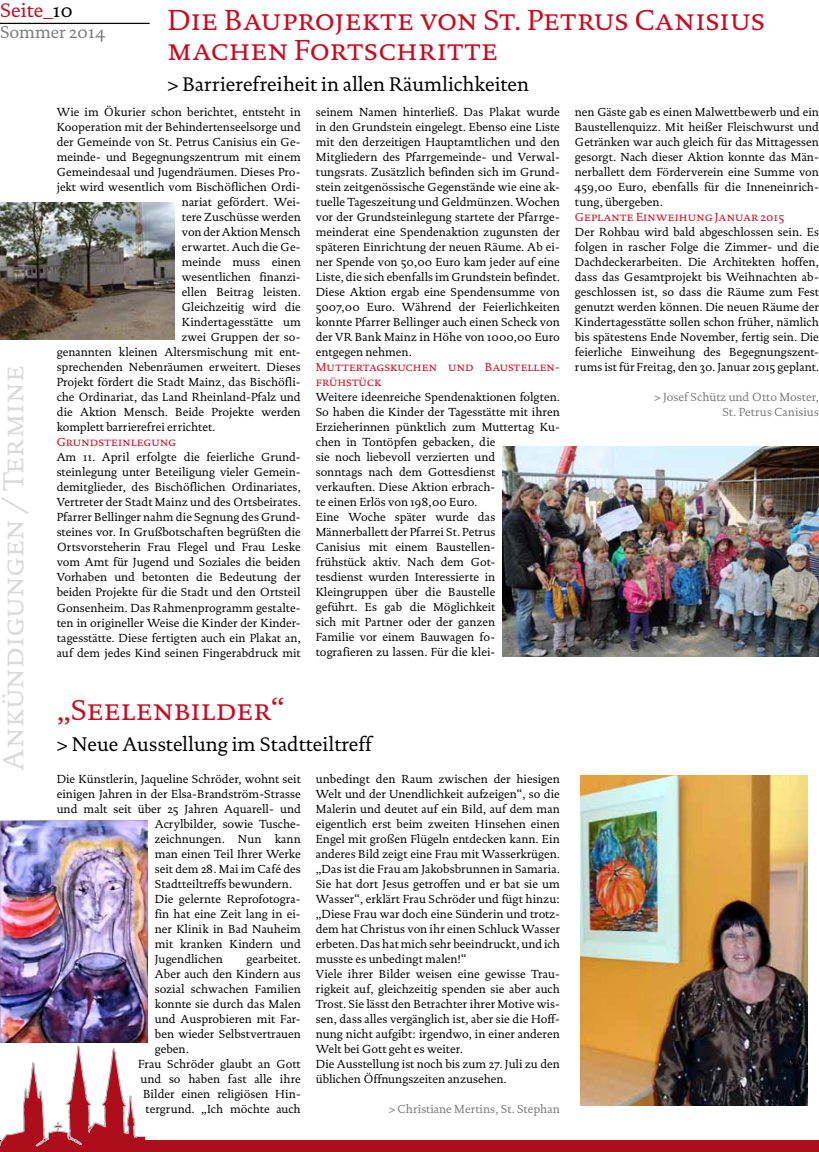
<style>
.page{position:relative;width:819px;height:1152px;background:#fff}
.page>*{position:absolute;margin:0;border:0;box-sizing:border-box;transform-origin:0 0}
.t1{font:29.38px/30px "DTL Documenta T Caps";letter-spacing:.005em;color:#cd071e}
.t2{font:29.38px "DTL Documenta T Caps";color:#d9dadb}
.t3{font:20px "DTL Documenta ST";color:#000}
.t4{font:20px "DTL Documenta ST";letter-spacing:.005em;color:#cd071e}
.t5{font:17.5px "DTL Documenta ST";color:#797a7c}
.t6{font:11.88px/15px "DTL Documenta ST";color:#000;text-align:justify}
.t7{font:11.88px/15px "DTL Documenta T Caps";letter-spacing:.005em;color:#cd071e}
.t8{font:11.88px/15px "DTL Documenta ST";color:#797a7c;text-align:right}
.s1{color:#000}
</style>
<div class="page">
<div style="left:0;top:1140px;width:819px;height:12px;background:#ae0e1b"></div>
<img style="left:0;top:202px;width:175px;height:137px">
<img style="left:581px;top:776px;width:226px;height:329px">
<img style="left:0;top:820px;width:148px;height:222px">
<img style="left:502px;top:446px;width:317px;height:211px">
<hr style="left:0;top:23px;width:150px;height:1px;background:#000">
<svg style="left:0;top:1046px;width:145px;height:100px"></svg>
<div style="left:138px;top:1137px;width:7px;height:9px;background:#ae0e1b"></div>
<h2 class="t4" style="left:0;top:-1px;width:74px">Seite_<span class="s1">10</span></h2>
<h3 class="t5" style="left:0;top:22px;width:107px">Sommer 2014</h3>
<h1 class="t1" style="left:167px;top:5px;width:599px">Die Bauprojekte von St. Petrus Canisius machen Fortschritte</h1>
<h2 class="t3" style="left:167px;top:72px;width:363px">&gt; Barrierefreiheit in allen Räumlichkeiten</h2>
<p class="t6" style="left:57px;top:105px;width:245px">Wie im Ökurier schon berichtet, entsteht in</p>
<p class="t6" style="left:57px;top:120px;width:245px">Kooperation mit der Behindertenseelsorge und</p>
<p class="t6" style="left:57px;top:135px;width:245px">der Gemeinde von St. Petrus Canisius ein Ge-</p>
<p class="t6" style="left:57px;top:150px;width:245px">meinde- und Begegnungszentrum mit einem</p>
<p class="t6" style="left:57px;top:165px;width:245px">Gemeindesaal und Jugendräumen. Dieses Pro-</p>
<p class="t6" style="left:57px;top:180px;width:245px">jekt wird wesentlich vom Bischöflichen Ordi-</p>
<p class="t6" style="left:182px;top:195px;width:120px">nariat gefördert. Wei-</p>
<p class="t6" style="left:182px;top:210px;width:120px">tere Zuschüsse werden</p>
<p class="t6" style="left:182px;top:225px;width:120px">von der Aktion Mensch</p>
<p class="t6" style="left:182px;top:240px;width:120px">erwartet. Auch die Ge-</p>
<p class="t6" style="left:182px;top:255px;width:120px">meinde muss einen</p>
<p class="t6" style="left:182px;top:270px;width:120px">wesentlichen finanzi-</p>
<p class="t6" style="left:182px;top:285px;width:120px">ellen Beitrag leisten.</p>
<p class="t6" style="left:182px;top:300px;width:120px">Gleichzeitig wird die</p>
<p class="t6" style="left:182px;top:315px;width:120px">Kindertagesstätte um</p>
<p class="t6" style="left:182px;top:330px;width:120px">zwei Gruppen der so-</p>
<p class="t6" style="left:57px;top:345px;width:245px">genannten kleinen Altersmischung mit ent-</p>
<p class="t6" style="left:57px;top:360px;width:245px">sprechenden Nebenräumen erweitert. Dieses</p>
<p class="t6" style="left:57px;top:375px;width:245px">Projekt fördert die Stadt Mainz, das Bischöfli-</p>
<p class="t6" style="left:57px;top:390px;width:245px">che Ordinariat, das Land Rheinland-Pfalz und</p>
<p class="t6" style="left:57px;top:405px;width:245px">die Aktion Mensch. Beide Projekte werden</p>
<p class="t6" style="left:57px;top:420px;width:160px">komplett barrierefrei errichtet.</p>
<p class="t7" style="left:57px;top:435px;width:121px">Grundsteinlegung</p>
<p class="t6" style="left:57px;top:450px;width:245px">Am 11. April erfolgte die feierliche Grund&shy;steinlegung unter Beteiligung vieler Gemein&shy;demitglieder, des Bischöflichen Ordinariates, Vertreter der Stadt Mainz und des Ortsbeirates.<br>Pfarrer Bellinger nahm die Segnung des Grund&shy;steines vor. In Grußbotschaften begrüßten die Ortsvorsteherin Frau Flegel und Frau Leske vom Amt für Jugend und Soziales die beiden Vorhaben und betonten die Bedeutung der beiden Projekte für die Stadt und den Ortsteil Gonsenheim. Das Rahmenprogramm gestalte&shy;ten in origineller Weise die Kinder der Kinder&shy;tagesstätte. Diese fertigten auch ein Plakat an, auf dem jedes Kind seinen Fingerabdruck mit</p>
<p class="t6" style="left:316px;top:105px;width:245px">seinem Namen hinterließ. Das Plakat wurde in den Grundstein eingelegt. Ebenso eine Liste mit den derzeitigen Hauptamtlichen und den Mitgliedern des Pfarrgemeinde- und Verwal&shy;tungsrats. Zusätzlich befinden sich im Grund&shy;stein zeitgenössische Gegenstände wie eine ak&shy;tuelle Tageszeitung und Geldmünzen. Wochen vor der Grundsteinlegung startete der Pfarrge&shy;meinderat eine Spendenaktion zugunsten der späteren Einrichtung der neuen Räume. Ab ei&shy;ner Spende von 50,00 Euro kam jeder auf eine Liste, die sich ebenfalls im Grundstein befindet.<br>Diese Aktion ergab eine Spendensumme von 5007,00 Euro. Während der Feierlichkeiten konnte Pfarrer Bellinger auch einen Scheck von der VR Bank Mainz in Höhe von 1000,00 Euro entgegen nehmen.</p>
<p class="t7" style="left:316px;top:360px;width:245px">Muttertagskuchen und Baustellen&shy;frühstück</p>
<p class="t6" style="left:316px;top:390px;width:245px;text-align:left">Weitere ideenreiche Spendenaktionen folgten.<br>So haben die Kinder der Tagesstätte mit ihren Erzieherinnen pünktlich zum Muttertag Ku&shy;chen in Tontöpfen gebacken, die<br>sie noch liebevoll verzierten und<br>sonntags nach dem Gottesdienst<br>verkauften. Diese Aktion erbrach-<br>te einen Erlös von 198,00 Euro.<br>Eine Woche später wurde das Männerballett der Pfarrei St. Petrus<br>Canisius mit einem Baustellen-<br>frühstück aktiv. Nach dem Got-<br>tesdienst wurden Interessierte in Kleingruppen über die Baustelle<br>geführt. Es gab die Möglichkeit<br>sich mit Partner oder der ganzen<br>Familie vor einem Bauwagen fo-<br>tografieren zu lassen. Für die klei-</p>
<p class="t6" style="left:575px;top:105px;width:245px">nen Gäste gab es einen Malwettbewerb und ein Baustellenquizz. Mit heißer Fleischwurst und Getränken war auch gleich für das Mittagessen gesorgt. Nach dieser Aktion konnte das Män&shy;nerballett dem Förderverein eine Summe von 459,00 Euro, ebenfalls für die Inneneinrich&shy;tung, übergeben.</p>
<p class="t7" style="left:575px;top:210px;width:211px">Geplante Einweihung Januar 2015</p>
<p class="t6" style="left:575px;top:225px;width:245px">Der Rohbau wird bald abgeschlossen sein. Es folgen in rascher Folge die Zimmer- und die Dachdeckerarbeiten. Die Architekten hoffen, dass das Gesamtprojekt bis Weihnachten ab&shy;geschlossen ist, so dass die Räume zum Fest genutzt werden können. Die neuen Räume der Kindertagesstätte sollen schon früher, nämlich bis spätestens Ende November, fertig sein. Die feierliche Einweihung des Begegnungszent&shy;rums ist für Freitag, den 30. Januar 2015 geplant.</p>
<p class="t8" style="left:654px;top:390px;width:166px">&gt; Josef Schütz und Otto Moster,<br>St. Petrus Canisius</p>
<h1 class="t2" style="left:-4px;top:771px;width:407px;rotate:-90deg">Ankündigungen / Termine</h1>
<h1 class="t1" style="left:57px;top:695px;width:230px">„Seelenbilder“</h1>
<h2 class="t3" style="left:57px;top:732px;width:316px">&gt; Neue Ausstellung im Stadtteiltreff</h2>
<p class="t6" style="left:57px;top:771px;width:245px">Die Künstlerin, Jaqueline Schröder, wohnt seit</p>
<p class="t6" style="left:57px;top:786px;width:245px">einigen Jahren in der Elsa-Brandström-Strasse</p>
<p class="t6" style="left:57px;top:801px;width:245px">und malt seit über 25 Jahren Aquarell- und</p>
<p class="t6" style="left:155px;top:816px;width:147px">Acrylbilder, sowie Tusche-</p>
<p class="t6" style="left:155px;top:831px;width:147px">zeichnungen. Nun kann</p>
<p class="t6" style="left:155px;top:846px;width:147px">man einen Teil Ihrer Werke</p>
<p class="t6" style="left:155px;top:861px;width:147px">seit dem 28. Mai im Café des</p>
<p class="t6" style="left:155px;top:876px;width:139px">Stadtteiltreffs bewundern.</p>
<p class="t6" style="left:155px;top:891px;width:147px">Die gelernte Reprofotogra-</p>
<p class="t6" style="left:155px;top:906px;width:147px">fin hat eine Zeit lang in ei-</p>
<p class="t6" style="left:155px;top:921px;width:147px">ner Klinik in Bad Nauheim</p>
<p class="t6" style="left:155px;top:936px;width:147px">mit kranken Kindern und</p>
<p class="t6" style="left:155px;top:951px;width:70px">Jugendlichen</p>
<p class="t6" style="left:246px;top:951px;width:56px">gearbeitet.</p>
<p class="t6" style="left:155px;top:966px;width:147px">Aber auch den Kindern aus</p>
<p class="t6" style="left:155px;top:981px;width:147px">sozial schwachen Familien</p>
<p class="t6" style="left:155px;top:996px;width:147px">konnte sie durch das Malen</p>
<p class="t6" style="left:155px;top:1011px;width:147px">und Ausprobieren mit Far-</p>
<p class="t6" style="left:155px;top:1026px;width:147px">ben wieder Selbstvertrauen</p>
<p class="t6" style="left:155px;top:1041px;width:35px">geben.</p>
<p class="t6" style="left:138px;top:1056px;width:164px">Frau Schröder glaubt an Gott</p>
<p class="t6" style="left:140px;top:1071px;width:162px">und so haben fast alle ihre</p>
<p class="t6" style="left:143px;top:1086px;width:159px">Bilder einen religiösen Hin-</p>
<p class="t6" style="left:145px;top:1101px;width:157px">tergrund. „Ich möchte auch</p>
<p class="t6" style="left:316px;top:771px;width:245px;text-align:left">unbedingt den Raum zwischen der hiesigen Welt und der Unendlichkeit aufzeigen“, so die Malerin und deutet auf ein Bild, auf dem man eigentlich erst beim zweiten Hinsehen einen Engel mit großen Flügeln entdecken kann. Ein anderes Bild zeigt eine Frau mit Wasserkrügen. „Das ist die Frau am Jakobsbrunnen in Samaria.<br>Sie hat dort Jesus getroffen und er bat sie um Wasser“, erklärt Frau Schröder und fügt hinzu: „Diese Frau war doch eine Sünderin und trotz&shy;dem hat Christus von ihr einen Schluck Wasser erbeten. Das hat mich sehr beeindruckt, und ich musste es unbedingt malen!“<br>Viele ihrer Bilder weisen eine gewisse Trau&shy;rigkeit auf, gleichzeitig spenden sie aber auch Trost. Sie lässt den Betrachter ihrer Motive wis&shy;sen, dass alles vergänglich ist, aber sie die Hoff&shy;nung nicht aufgibt: irgendwo, in einer anderen Welt bei Gott geht es weiter.<br>Die Ausstellung ist noch bis zum 27. Juli zu den üblichen Öffnungszeiten anzusehen.</p>
<p class="t8" style="left:389px;top:1101px;width:173px">&gt; Christiane Mertins, St. Stephan</p>
</div>
